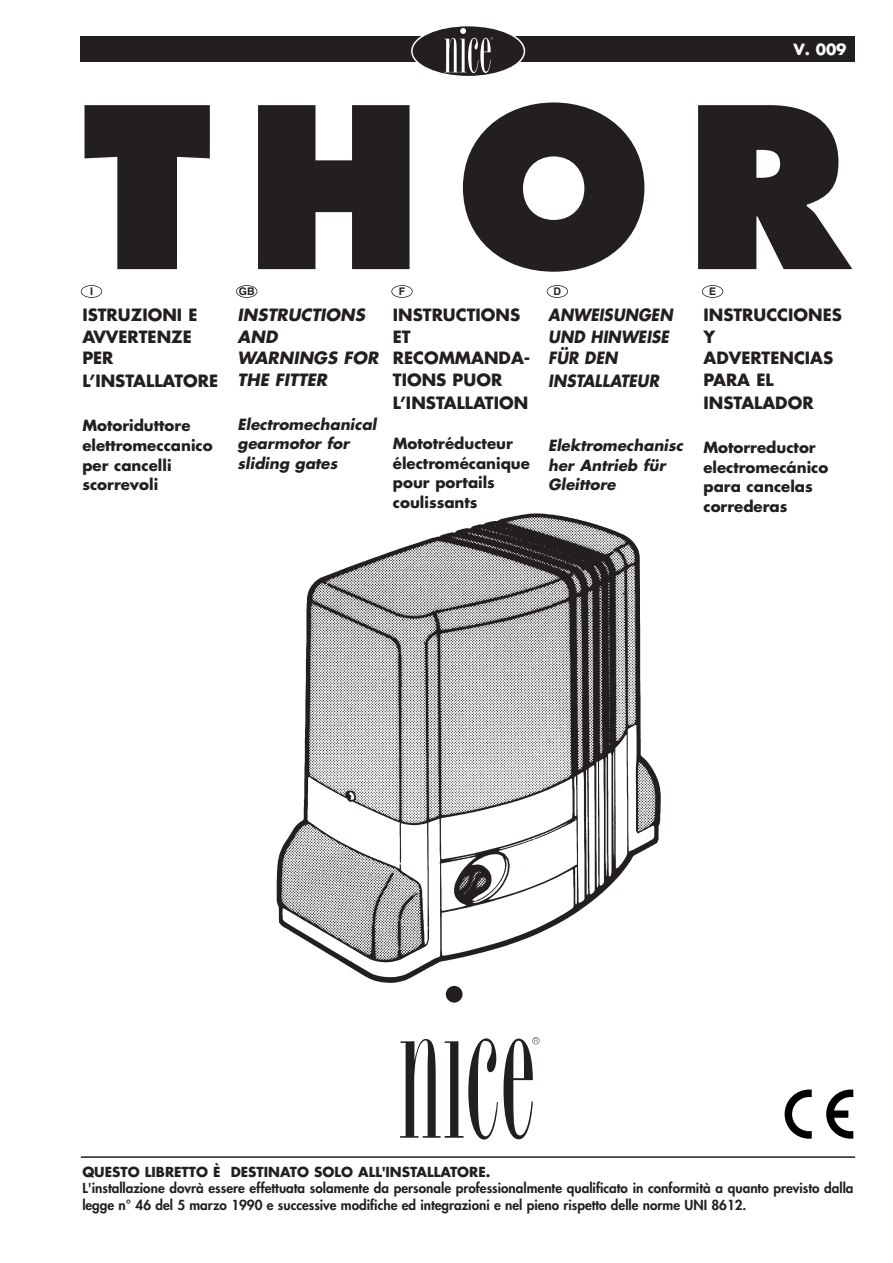
<style>
.page{position:relative;width:893px;height:1263px;background:#fff}
.page>*{position:absolute;margin:0;border:0;box-sizing:border-box;transform-origin:0 0}
.t1{font:800 217.5px "Futura";color:#231f20}
.t2{font:700 16.5px/21.8px "Futura";color:#231f20}
.t3{font:italic 700 16.5px/21.9px "Futura";color:#231f20;scale:.92 1}
.t4{font:italic 700 16.5px/21.5px "Futura";color:#231f20}
.t5{font:700 15px/19.5px "Futura";color:#231f20}
.t6{font:italic 700 15px/19.5px "Futura";color:#231f20}
.t7{font:700 15px "Futura";color:#fff}
.t8{font:800 13.5px/16.5px "Futura";color:#231f20}
.t9{font:700 13.5px "Futura";color:#231f20}
.t10{font:700 10.5px "Helvetica";color:#231f20}
</style>
<div class="page">
<img style="left:276px;top:513px;width:385px;height:470px">
<div style="left:81px;top:285px;width:21px;height:13px;border:2px solid #231f20;border-radius:50%"></div>
<div style="left:81px;top:37px;width:774px;height:25px;background:#231f20"></div>
<div style="left:236px;top:285px;width:21px;height:13px;border:2px solid #231f20;border-radius:50%"></div>
<div style="left:391px;top:285px;width:21px;height:13px;border:2px solid #231f20;border-radius:50%"></div>
<div style="left:546px;top:285px;width:22px;height:13px;border:2px solid #231f20;border-radius:50%"></div>
<div style="left:702px;top:285px;width:21px;height:13px;border:2px solid #231f20;border-radius:50%"></div>
<div style="left:411px;top:25px;width:114px;height:52px;background:#231f20;border:2px solid #fff;border-radius:50%"></div>
<svg style="left:444px;top:28px;width:49px;height:45px"></svg>
<div style="left:446px;top:986px;width:16px;height:17px;background:#231f20;border-radius:50%"></div>
<svg style="left:400px;top:1037px;width:139px;height:103px"></svg>
<svg style="left:784px;top:1090px;width:27px;height:49px"></svg>
<svg style="left:826px;top:1090px;width:27px;height:49px"></svg>
<hr style="left:81px;top:1156px;width:774px;height:2px;background:#231f20">
<p class="t7" style="left:793px;top:43px;width:55px">V. 009</p>
<h1 class="t1" style="left:82px;top:93px;width:768px">THOR</h1>
<p class="t10" style="left:239px;top:287px;width:17px">GB</p>
<p class="t10" style="left:399px;top:287px;width:8px">F</p>
<p class="t10" style="left:553px;top:287px;width:9px">D</p>
<p class="t10" style="left:709px;top:287px;width:9px">E</p>
<p class="t2" style="left:82px;top:306px;width:137px">ISTRUZIONI E<br>AVVERTENZE<br>PER<br>L’INSTALLATORE</p>
<p class="t5" style="left:82px;top:417px;width:132px">Motoriduttore elettromeccanico per cancelli scorrevoli</p>
<p class="t10" style="left:90px;top:287px;width:4px">I</p>
<p class="t4" style="left:237px;top:306px;width:142px">INSTRUCTIONS<br>AND<br>WARNINGS FOR<br>THE FITTER</p>
<p class="t6" style="left:237px;top:415px;width:140px">Electromechanical gearmotor for sliding gates</p>
<p class="t2" style="left:393px;top:306px;width:139px">INSTRUCTIONS<br>ET<br>RECOMMANDA-<br>TIONS PUOR<br>L’INSTALLATION</p>
<p class="t5" style="left:393px;top:435px;width:139px">Mototréducteur électromécanique pour portails coulissants</p>
<p class="t3" style="left:548px;top:306px;width:137px">ANWEISUNGEN<br>UND HINWEISE<br>FÜR DEN<br>INSTALLATEUR</p>
<p class="t2" style="left:703px;top:306px;width:140px">INSTRUCCIONES<br>Y<br>ADVERTENCIAS<br>PARA EL<br>INSTALADOR</p>
<p class="t5" style="left:703px;top:439px;width:126px">Motorreductor electromecánico para cancelas correderas</p>
<p class="t6" style="left:548px;top:437px;width:136px">Elektromechanisc her Antrieb für<br>Gleittore</p>
<p class="t9" style="left:82px;top:1166px;width:409px">QUESTO LIBRETTO È DESTINATO SOLO ALL'INSTALLATORE.</p>
<p class="t8" style="left:82px;top:1181px;width:772px">L'installazione dovrà essere effettuata solamente da personale professionalmente qualificato in conformità a quanto previsto dalla legge n° 46 del 5 marzo 1990 e successive modifiche ed integrazioni e nel pieno rispetto delle norme UNI 8612.</p>
</div>
